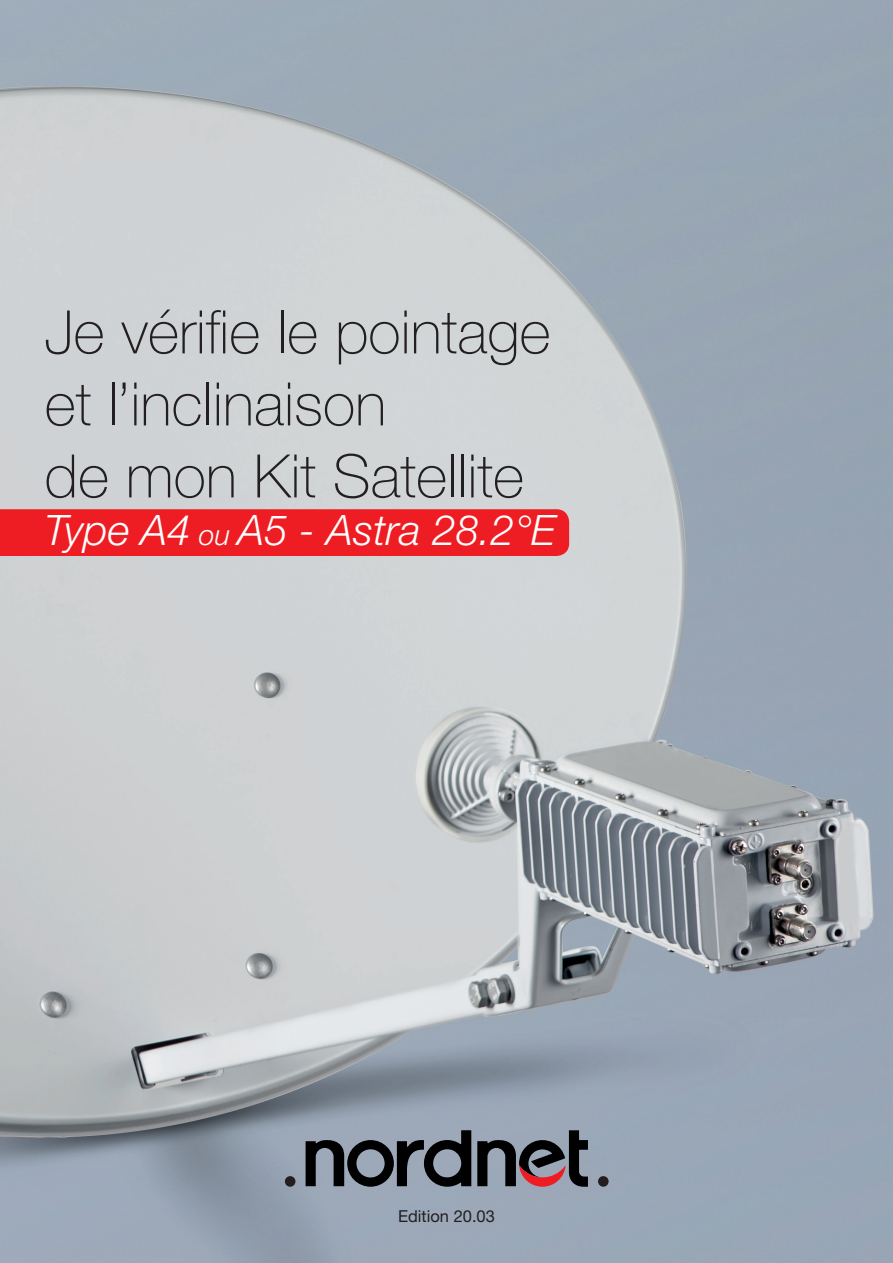
<style>
.page{position:relative;width:893px;height:1263px;background:#fff}
.page>*{position:absolute;margin:0;border:0;box-sizing:border-box;transform-origin:0 0}
.t1{font:100 60px/72px "Helvetica Neue";color:#231f20}
.t2{font:italic 300 42px "Helvetica Neue";color:#fff}
.t3{font:16.5px "Helvetica Neue";color:#231f20}
.s1{font-size:28.5px}
</style>
<div class="page">
<img style="left:0;top:0;width:893px;height:1263px">
<div style="left:0;top:509px;width:569px;height:47px;background:#ee1d23"></div>
<svg style="left:306px;top:1130px;width:165px;height:57px"></svg>
<div style="left:285px;top:1176px;width:10px;height:11px;background:#231f20;border-radius:50%"></div>
<div style="left:598px;top:1176px;width:11px;height:11px;background:#231f20;border-radius:50%"></div>
<svg style="left:477px;top:1130px;width:111px;height:57px"></svg>
<p class="t1" style="left:45px;top:296px;width:507px">Je vérifie le pointage et l’inclinaison<br>de mon Kit Satellite</p>
<p class="t2" style="left:45px;top:505px;width:512px">Type A4 <span class="s1">ou</span> A5 - Astra 28.2°E</p>
<p class="t3" style="left:398px;top:1206px;width:98px">Edition 20.03</p>
</div>
